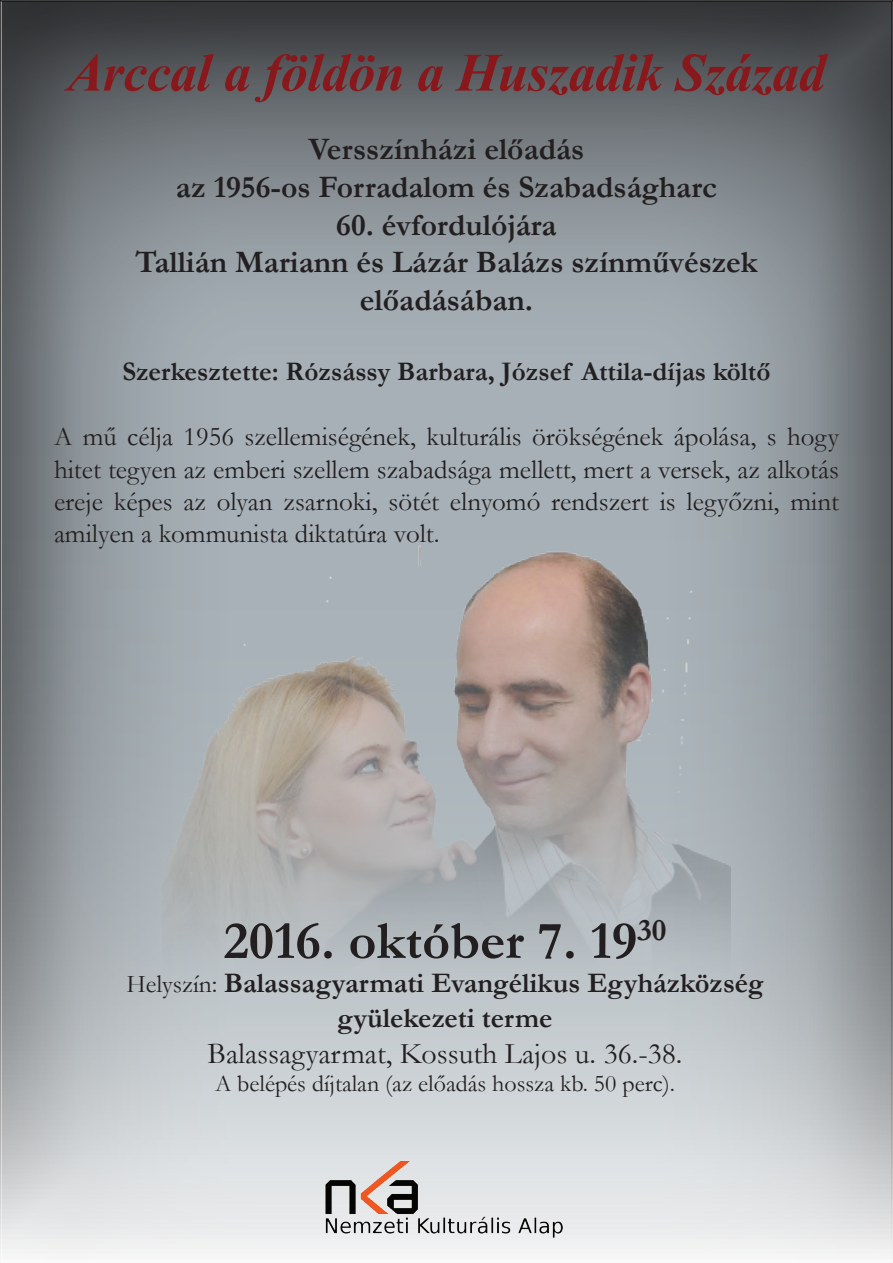
<style>
.page{position:relative;width:893px;height:1263px;background:#fff}
.page>*{position:absolute;margin:0;border:0;box-sizing:border-box;transform-origin:0 0}
.t1{font:italic 700 54px "Times New Roman";letter-spacing:-.01em;color:#88181b}
.t2{font:700 54px "Garamond";color:#231f20}
.t3{font:700 31.5px/37.8px "Garamond";color:#231f20;text-align:center}
.t4{font:30px "Garamond";color:#231f20}
.t5{font:700 28.5px/34.2px "Garamond";color:#231f20;text-align:center}
.t6{font:27px/32.4px "Garamond";color:#231f20;text-align:justify}
.t7{font:700 27px "Garamond";color:#231f20}
.t8{font:24px "Garamond";color:#231f20}
.s1{font-weight:400;font-size:25.5px}
</style>
<div class="page">
<div style="left:0;top:0;width:893px;height:1263px;background:#231f20;opacity:.75"></div>
<img style="left:163px;top:536px;width:567px;height:438px">
<img style="left:314px;top:1154px;width:265px;height:88px">
<p class="t1" style="left:67px;top:35px;width:760px">Arccal a földön a Huszadik Század</p>
<p class="t3" style="left:176px;top:130px;width:542px">Versszínházi előadás<br>az 1956-os Forradalom és Szabadságharc</p>
<p class="t3" style="left:135px;top:206px;width:624px">60. évfordulójára<br>Tallián Mariann és Lázár Balázs színművészek előadásában.</p>
<p class="t7" style="left:122px;top:353px;width:649px">Szerkesztette: Rózsássy Barbara, József Attila-díjas költő</p>
<p class="t6" style="left:54px;top:420px;width:786px">A mű célja 1956 szellemiségének, kulturális örökségének ápolása, s hogy hitet tegyen az emberi szellem szabadsága mellett, mert a versek, az alkotás ereje képes az olyan zsarnoki, sötét elnyomó rendszert is legyőzni, mint amilyen a kommunista diktatúra volt.</p>
<p class="t2" style="left:223px;top:904px;width:444px">2016. október 7. 19<sup>30</sup></p>
<p class="t5" style="left:126px;top:966px;width:639px"><span class="s1">Helyszín:</span> Balassagyarmati Evangélikus Egyházközség gyülekezeti terme</p>
<p class="t4" style="left:208px;top:1033px;width:476px">Balassagyarmat, Kossuth Lajos u. 36.-38.</p>
<p class="t8" style="left:215px;top:1068px;width:461px">A belépés díjtalan (az előadás hossza kb. 50 perc).</p>
</div>
